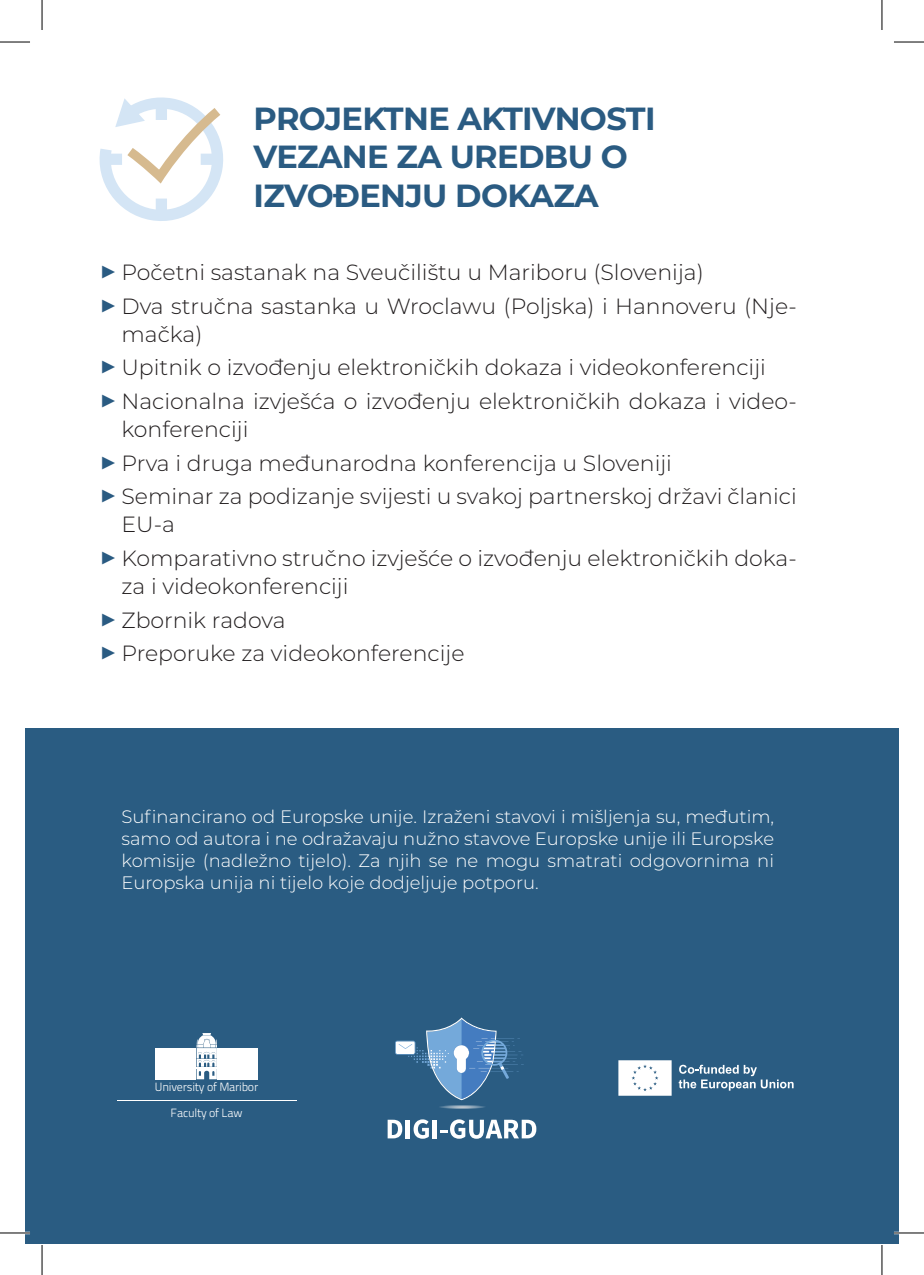
<style>
.page{position:relative;width:924px;height:1275px;background:#fff}
.page>*{position:absolute;margin:0;border:0;box-sizing:border-box;transform-origin:0 0}
.t1{font:700 32px/38.4px "Montserrat";letter-spacing:-.02em;color:#2a5b82}
.t2{font:300 22px/33.6px "Montserrat";color:#231f20}
.t3{font:300 18px/22px "Montserrat";color:#fff;text-align:justify}
.t4{font:12px "Titillium Text 25 L 250 wt";letter-spacing:-.02em;color:#fff}
.s1{font-weight:700;font-size:30px;color:#2a5b82}
</style>
<div class="page">
<div style="left:25px;top:728px;width:873px;height:515px;background:#2a5c82"></div>
<svg style="left:99px;top:98px;width:124px;height:122px"></svg>
<svg style="left:395px;top:1017px;width:128px;height:92px"></svg>
<svg style="left:387px;top:1119px;width:15px;height:19px"></svg>
<div style="left:405px;top:1119px;width:5px;height:19px;background:#fff"></div>
<svg style="left:413px;top:1119px;width:15px;height:19px"></svg>
<div style="left:432px;top:1119px;width:5px;height:19px;background:#fff"></div>
<svg style="left:440px;top:1119px;width:96px;height:19px"></svg>
<hr style="left:117px;top:1100px;width:179px;height:1px;background:#fff">
<div style="left:217px;top:1048px;width:41px;height:31px;background:#fff"></div>
<div style="left:155px;top:1048px;width:41px;height:31px;background:#fff"></div>
<svg style="left:196px;top:1033px;width:21px;height:46px"></svg>
<svg style="left:618px;top:1060px;width:53px;height:35px"></svg>
<svg style="left:678px;top:1064px;width:115px;height:26px"></svg>
<hr style="left:0;top:1231px;width:30px;height:3px;background:#fff">
<hr style="left:893px;top:1231px;width:30px;height:3px;background:#fff">
<hr style="left:0;top:42px;width:30px;height:1px;background:#000">
<hr style="left:893px;top:42px;width:30px;height:1px;background:#000">
<hr style="left:0;top:1232px;width:30px;height:1px;background:#000">
<hr style="left:893px;top:1232px;width:30px;height:1px;background:#000">
<hr style="left:42px;top:0;width:1px;height:30px;background:#000">
<hr style="left:42px;top:1245px;width:1px;height:30px;background:#000">
<hr style="left:881px;top:0;width:1px;height:30px;background:#000">
<hr style="left:881px;top:1245px;width:1px;height:30px;background:#000">
<h1 class="t1" style="left:253px;top:98px;width:403px">PROJEKTNE AKTIVNOSTI<br>VEZANE ZA UREDBU O<br>IZVOĐENJU DOKAZA</h1>
<p class="t2" style="left:99px;top:255px;width:699px"><span class="s1">▶</span> Početni sastanak na Sveučilištu u Mariboru (Slovenija)<br><span class="s1">▶</span> Dva stručna sastanka u Wroclawu (Poljska) i Hannoveru (Nje-</p>
<p class="t2" style="left:99px;top:316px;width:699px;text-indent:23px">mačka)<br><span class="s1">▶</span> Upitnik o izvođenju elektroničkih dokaza i videokonferenciji<br><span class="s1">▶</span> Nacionalna izvješća o izvođenju elektroničkih dokaza i video-</p>
<p class="t2" style="left:99px;top:412px;width:699px;text-indent:23px">konferenciji<br><span class="s1">▶</span> Prva i druga međunarodna konferencija u Sloveniji<br><span class="s1">▶</span> Seminar za podizanje svijesti u svakoj partnerskoj državi članici</p>
<p class="t2" style="left:99px;top:507px;width:699px;text-indent:23px">EU-a<br><span class="s1">▶</span> Komparativno stručno izvješće o izvođenju elektroničkih doka-</p>
<p class="t2" style="left:99px;top:569px;width:367px;text-indent:23px">za i videokonferenciji<br><span class="s1">▶</span> Zbornik radova<br><span class="s1">▶</span> Preporuke za videokonferencije</p>
<p class="t3" style="left:121px;top:805px;width:654px">Sufinancirano od Europske unije. Izraženi stavovi i mišljenja su, međutim, samo od autora i ne odražavaju nužno stavove Europske unije ili Europske komisije (nadležno tijelo). Za njih se ne mogu smatrati odgovornima ni Europska unija ni tijelo koje dodjeljuje potporu.</p>
<p class="t4" style="left:155px;top:1077px;width:105px">University of Maribor</p>
<p class="t4" style="left:170px;top:1104px;width:73px">Faculty of Law</p>
</div>
